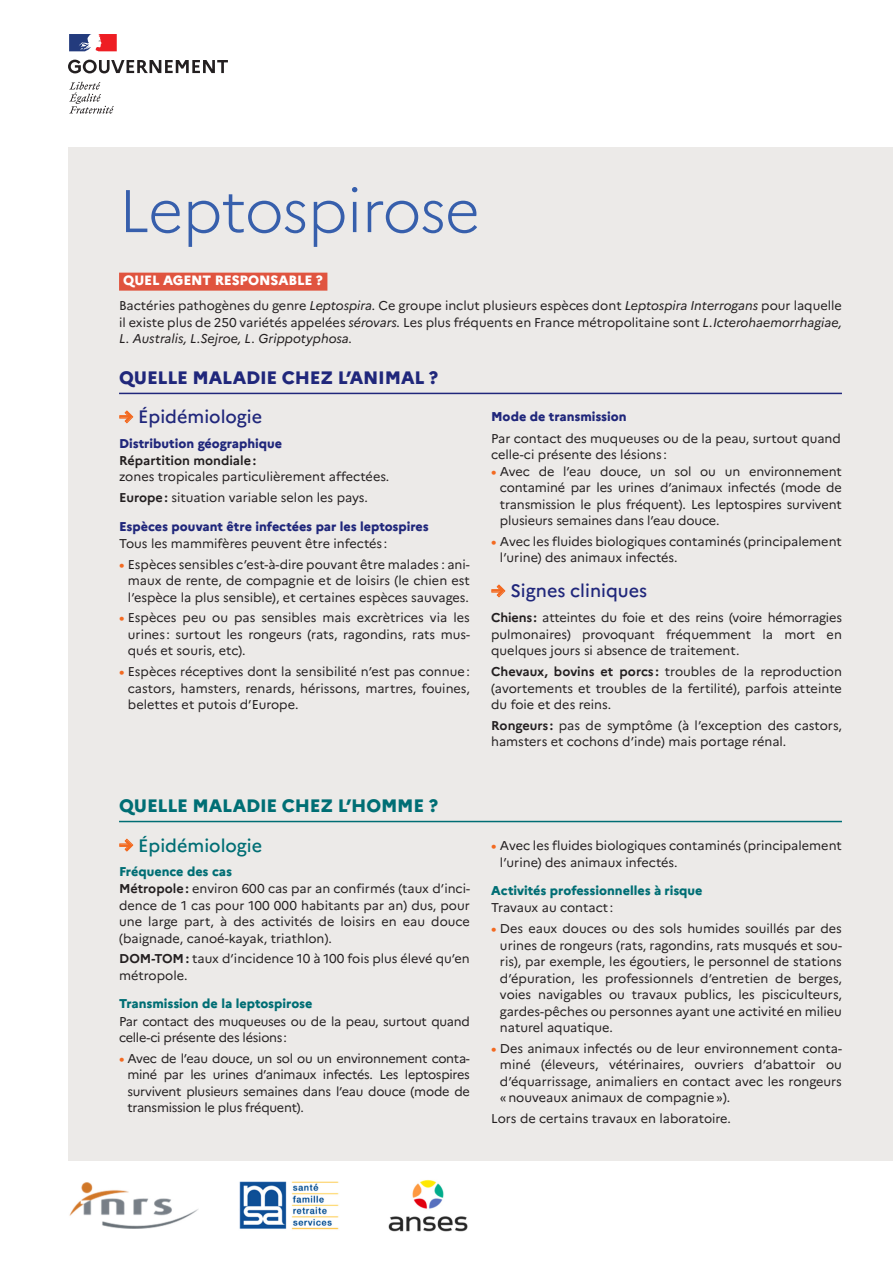
<style>
.page{position:relative;width:893px;height:1263px;background:#fff}
.page>*{position:absolute;margin:0;border:0;box-sizing:border-box;transform-origin:0 0}
._0__Gros_titre{font:300 60px "Marianne";letter-spacing:-.02em;color:#375fac}
._2__Petit_titre{font:500 18px "Marianne";color:#20277b}
._1__Titre{font:800 18px "Marianne";letter-spacing:-.01em;color:#20277b}
._1__Titre-2{font:800 18px "Marianne";letter-spacing:-.01em;color:#006e74}
._2__Petit_titre-2{font:500 18px "Marianne";color:#006e74}
.Quel_agent_responsab{font:800 13.5px "Marianne";letter-spacing:-.01em;color:#fff}
._3__Texte{font:12.75px/16.5px "Marianne";color:#231f20;text-align:justify}
._4__Inter{font:800 12.75px "Marianne";color:#006e74}
._3__Texte-2{font:12.75px/16.5px "Marianne";letter-spacing:-.02em;color:#231f20}
._4__Inter-2{font:800 12.75px "Marianne";color:#20277b}
._3__Texte-3{font:800 12.75px "Marianne";color:#20277b}
.s1{font-style:italic}
.s2{font-weight:800;color:#f36a21}
.s3{font-weight:700}
.s4{font-weight:700;color:#f36a21}
</style>
<div class="page">
<svg style="left:68px;top:60px;width:160px;height:13px"></svg>
<svg style="left:69px;top:82px;width:45px;height:32px"></svg>
<svg style="left:69px;top:34px;width:48px;height:17px"></svg>
<img style="left:69px;top:1182px;width:130px;height:47px">
<img style="left:239px;top:1181px;width:100px;height:49px">
<img style="left:388px;top:1180px;width:80px;height:52px">
<div style="left:68px;top:148px;width:825px;height:1013px;background:#eceae8"></div>
<div style="left:119px;top:273px;width:208px;height:18px;background:#e0543f"></div>
<hr style="left:119px;top:393px;width:723px;height:1px;background:#20277b">
<hr style="left:119px;top:821px;width:723px;height:1px;background:#006e74">
<p class="_0__Gros_titre" style="left:119px;top:174px;width:362px">Leptospirose</p>
<p class="Quel_agent_responsab" style="left:123px;top:272px;width:201px">QUEL AGENT RESPONSABLE ?</p>
<p class="_3__Texte" style="left:119px;top:298px;width:724px">Bactéries pathogènes du genre <span class="s1">Leptospira.</span> Ce groupe inclut plusieurs espèces dont <span class="s1">Leptospira Interrogans</span> pour laquelle il existe plus de 250 variétés appelées <span class="s1">sérovars.</span> Les plus fréquents en France métropolitaine sont <span class="s1">L.Icterohaemorrhagiae, L. Australis, L.Sejroe, L. Grippotyphosa.</span></p>
<p class="_1__Titre" style="left:119px;top:367px;width:321px">QUELLE MALADIE CHEZ L’ANIMAL ?</p>
<p class="_2__Petit_titre" style="left:119px;top:406px;width:145px"><span class="s2">→</span> Épidémiologie</p>
<p class="_4__Inter-2" style="left:119px;top:435px;width:165px">Distribution géographique</p>
<p class="_3__Texte" style="left:119px;top:452px;width:272px"><span class="s3">Répartition mondiale:<br></span>zones tropicales particulièrement affectées.</p>
<p class="_3__Texte" style="left:119px;top:489px;width:250px"><span class="s3">Europe:</span> situation variable selon les pays.</p>
<p class="_4__Inter-2" style="left:119px;top:518px;width:311px">Espèces pouvant être infectées par les leptospires</p>
<p class="_3__Texte" style="left:119px;top:535px;width:270px">Tous les mammifères peuvent être infectés :</p>
<p class="_3__Texte" style="left:128px;top:556px;width:343px;text-indent:-9px"><span class="s4">•</span> Espèces sensibles c’est-à-dire pouvant être malades : ani&shy;maux de rente, de compagnie et de loisirs (le chien est l’espèce la plus sensible), et certaines espèces sauvages.</p>
<p class="_3__Texte" style="left:128px;top:610px;width:344px;text-indent:-9px"><span class="s4">•</span> Espèces peu ou pas sensibles mais excrètrices via les urines : surtout les rongeurs (rats, ragondins, rats mus&shy;qués et souris, etc).</p>
<p class="_3__Texte" style="left:128px;top:663px;width:343px;text-indent:-9px"><span class="s4">•</span> Espèces réceptives dont la sensibilité n’est pas connue: castors, hamsters, renards, hérissons, martres, fouines, belettes et putois d’Europe.</p>
<p class="_3__Texte-3" style="left:491px;top:409px;width:137px">Mode de transmission</p>
<p class="_3__Texte" style="left:491px;top:430px;width:351px">Par contact des muqueuses ou de la peau, surtout quand celle-ci présente des lésions :</p>
<p class="_3__Texte" style="left:500px;top:463px;width:343px;text-indent:-9px"><span class="s4">•</span> Avec de l’eau douce, un sol ou un environnement contaminé par les urines d’animaux infectés (mode de transmission le plus fréquent). Les leptospires survivent plusieurs semaines dans l’eau douce.</p>
<p class="_3__Texte" style="left:500px;top:533px;width:343px;text-indent:-9px"><span class="s4">•</span> Avec les fluides biologiques contaminés (principalement l’urine) des animaux infectés.</p>
<p class="_2__Petit_titre" style="left:491px;top:580px;width:158px"><span class="s2">→</span> Signes cliniques</p>
<p class="_3__Texte" style="left:491px;top:610px;width:352px"><span class="s3">Chiens:</span> atteintes du foie et des reins (voire hémorragies pulmonaires) provoquant fréquemment la mort en quelques jours si absence de traitement.</p>
<p class="_3__Texte" style="left:491px;top:663px;width:352px"><span class="s3">Chevaux, bovins et porcs :</span> troubles de la reproduction (avortements et troubles de la fertilité), parfois atteinte du foie et des reins.</p>
<p class="_3__Texte" style="left:491px;top:717px;width:352px"><span class="s3">Rongeurs :</span> pas de symptôme (à l’exception des castors, hamsters et cochons d’inde) mais portage rénal.</p>
<p class="_1__Titre-2" style="left:119px;top:795px;width:321px">QUELLE MALADIE CHEZ L’HOMME ?</p>
<p class="_2__Petit_titre-2" style="left:119px;top:834px;width:145px"><span class="s2">→</span> Épidémiologie</p>
<p class="_4__Inter" style="left:119px;top:863px;width:114px">Fréquence des cas</p>
<p class="_3__Texte" style="left:119px;top:880px;width:353px"><span class="s3">Métropole:</span> environ 600 cas par an confirmés (taux d’inci&shy;dence de 1 cas pour 100 000 habitants par an) dus, pour une large part, à des activités de loisirs en eau douce (baignade, canoé-kayak, triathlon).</p>
<p class="_3__Texte" style="left:119px;top:950px;width:352px"><span class="s3">DOM-TOM:</span> taux d’incidence 10 à 100 fois plus élevé qu’en métropole.</p>
<p class="_4__Inter" style="left:119px;top:996px;width:195px">Transmission de la leptospirose</p>
<p class="_3__Texte-2" style="left:119px;top:1013px;width:352px">Par contact des muqueuses ou de la peau, surtout quand celle-ci présente des lésions:</p>
<p class="_3__Texte" style="left:127px;top:1050px;width:344px;text-indent:-8px"><span class="s4">•</span> Avec de l’eau douce, un sol ou un environnement conta&shy;miné par les urines d’animaux infectés. Les leptospires survivent plusieurs semaines dans l’eau douce (mode de transmission le plus fréquent).</p>
<p class="_3__Texte" style="left:500px;top:837px;width:343px;text-indent:-9px"><span class="s4">•</span> Avec les fluides biologiques contaminés (principalement l’urine) des animaux infectés.</p>
<p class="_4__Inter" style="left:491px;top:883px;width:213px">Activités professionnelles à risque</p>
<p class="_3__Texte" style="left:491px;top:899px;width:124px">Travaux au contact :</p>
<p class="_3__Texte" style="left:500px;top:920px;width:343px;text-indent:-9px"><span class="s4">•</span> Des eaux douces ou des sols humides souillés par des urines de rongeurs (rats, ragondins, rats musqués et sou&shy;ris), par exemple, les égoutiers, le personnel de stations d’épuration, les professionnels d’entretien de berges, voies navigables ou travaux publics, les pisciculteurs, gardes-pêches ou personnes ayant une activité en milieu naturel aquatique.</p>
<p class="_3__Texte" style="left:500px;top:1040px;width:343px;text-indent:-9px"><span class="s4">•</span> Des animaux infectés ou de leur environnement conta&shy;miné (éleveurs, vétérinaires, ouvriers d’abattoir ou d’équarrissage, animaliers en contact avec les rongeurs «nouveaux animaux de compagnie»).</p>
<p class="_3__Texte" style="left:491px;top:1110px;width:241px">Lors de certains travaux en laboratoire.</p>
</div>
